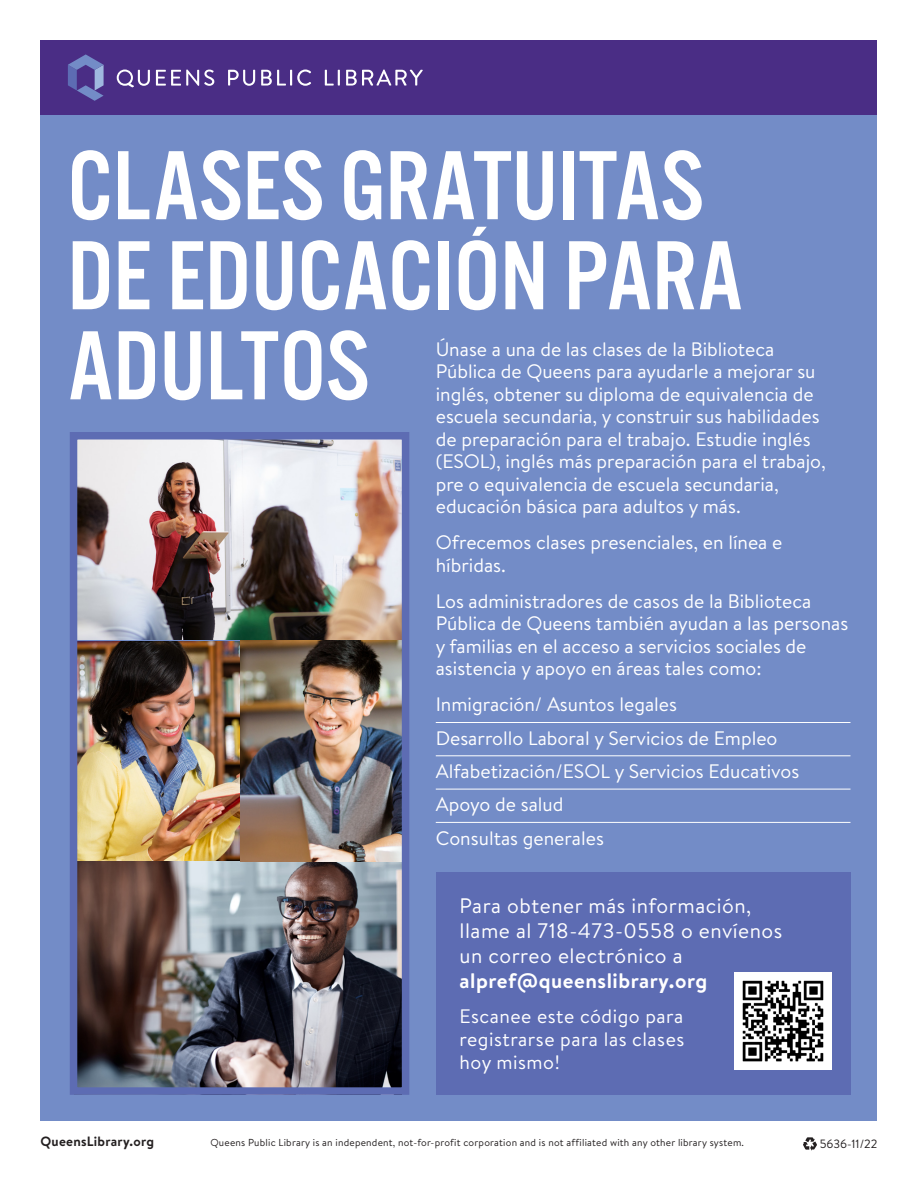
<style>
.page{position:relative;width:918px;height:1188px;background:#fff}
.page>*{position:absolute;margin:0;border:0;box-sizing:border-box;transform-origin:0 0}
.t1{font:102px/90px "Alternate Gothic Pro No 3";color:#fff}
.t2{font:21px/25.2px "Brandon Text";letter-spacing:.025em;color:#fff}
.t3{font:19.5px/22.5px "Brandon Text";color:#fff}
.t4{font:700 13.5px "Brandon Text";letter-spacing:.02em;color:#231f20}
.t5{font:12px "Brandon Text";color:#231f20}
.t6{font:10.2px "Brandon Text";letter-spacing:.02em;color:#231f20}
.s1{font-weight:700}
</style>
<div class="page">
<div style="left:40px;top:115px;width:838px;height:1005px;background:#738cc7"></div>
<div style="left:436px;top:873px;width:414px;height:222px;background:#5d6cb3"></div>
<div style="left:40px;top:40px;width:838px;height:75px;background:#4a2d85"></div>
<hr style="left:436px;top:722px;width:414px;height:1px;background:#fff">
<hr style="left:436px;top:755px;width:414px;height:1px;background:#fff">
<hr style="left:436px;top:789px;width:414px;height:1px;background:#fff">
<hr style="left:436px;top:822px;width:414px;height:1px;background:#fff">
<svg style="left:803px;top:1137px;width:14px;height:14px"></svg>
<svg style="left:68px;top:54px;width:36px;height:47px"></svg>
<svg style="left:228px;top:70px;width:27px;height:16px"></svg>
<svg style="left:261px;top:70px;width:50px;height:16px"></svg>
<svg style="left:325px;top:70px;width:15px;height:16px"></svg>
<svg style="left:346px;top:70px;width:77px;height:16px"></svg>
<svg style="left:156px;top:70px;width:58px;height:16px"></svg>
<svg style="left:117px;top:70px;width:33px;height:17px"></svg>
<img style="left:734px;top:972px;width:98px;height:97px">
<img style="left:79px;top:641px;width:161px;height:220px">
<img style="left:79px;top:861px;width:321px;height:225px">
<img style="left:240px;top:640px;width:160px;height:221px">
<img style="left:79px;top:441px;width:321px;height:199px">
<div style="left:70px;top:432px;width:339px;height:663px;border:8px solid #5d6cb3"></div>
<p class="t1" style="left:68px;top:141px;width:677px">CLASES GRATUITAS<br>DE EDUCACIÓN PARA<br>ADULTOS</p>
<p class="t3" style="left:436px;top:337px;width:392px">Únase a una de las clases de la Biblioteca Pública de Queens para ayudarle a mejorar su inglés, obtener su diploma de equivalencia de escuela secundaria, y construir sus habilidades de preparación para el trabajo. Estudie inglés (ESOL), inglés más preparación para el trabajo, pre o equivalencia de escuela secundaria, educación básica para adultos y más.</p>
<p class="t3" style="left:436px;top:531px;width:348px">Ofrecemos clases presenciales, en línea e híbridas.</p>
<p class="t3" style="left:436px;top:589px;width:414px">Los administradores de casos de la Biblioteca Pública de Queens también ayudan a las personas y familias en el acceso a servicios sociales de asistencia y apoyo en áreas tales como:</p>
<p class="t3" style="left:436px;top:693px;width:243px">Inmigración/ Asuntos legales</p>
<p class="t3" style="left:436px;top:726px;width:343px">Desarrollo Laboral y Servicios de Empleo</p>
<p class="t3" style="left:436px;top:759px;width:365px">Alfabetización/ESOL y Servicios Educativos</p>
<p class="t3" style="left:436px;top:793px;width:129px">Apoyo de salud</p>
<p class="t3" style="left:436px;top:826px;width:170px">Consultas generales</p>
<p class="t2" style="left:460px;top:892px;width:324px">Para obtener más información, llame al 718-473-0558 o envíenos un correo electrónico a <span class="s1">alpref@queenslibrary.org</span></p>
<p class="t3" style="left:460px;top:1004px;width:226px;line-height:23.4px;text-align:justify">Escanee este código para registrarse para las clases hoy mismo!</p>
<p class="t4" style="left:40px;top:1132px;width:115px">QueensLibrary.org</p>
<p class="t6" style="left:210px;top:1136px;width:535px">Queens Public Library is an independent, not-for-profit corporation and is not affiliated with any other library system.</p>
<p class="t5" style="left:820px;top:1135px;width:59px">5636-11/22</p>
</div>
